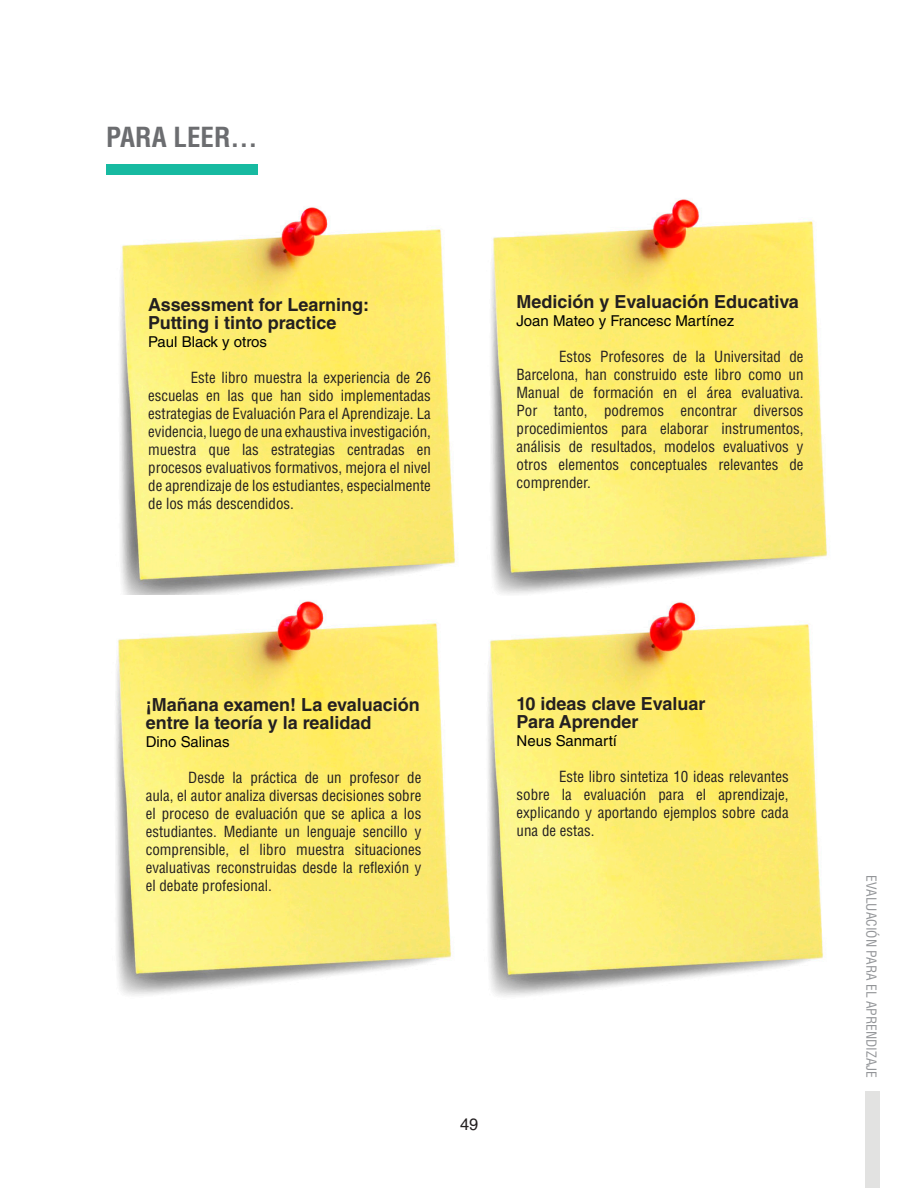
<style>
.page{position:relative;width:918px;height:1188px;background:#fff}
.page>*{position:absolute;margin:0;border:0;box-sizing:border-box;transform-origin:0 0}
.t1{font:700 condensed 27px "Helvetica LT Std";color:#6c6d70}
.t2{font:700 18px/18px "Helvetica LT Std";color:#231f20}
.t3{font:16.5px "Helvetica LT Std";color:#231f20}
.t4{font:condensed 15px/18px "Helvetica LT Std";color:#231f20;text-align:justify}
.t5{font:15px "Helvetica LT Std";color:#000}
.t6{font:condensed 13.5px "Helvetica LT Std";color:#939598}
</style>
<div class="page">
<div style="left:865px;top:1091px;width:15px;height:97px;background:#e2e2e1"></div>
<div style="left:106px;top:164px;width:152px;height:10px;background:#17baa1"></div>
<img style="left:120px;top:207px;width:335px;height:388px">
<img style="left:491px;top:199px;width:336px;height:395px">
<img style="left:116px;top:601px;width:335px;height:394px">
<img style="left:488px;top:602px;width:335px;height:394px">
<h1 class="t1" style="left:106px;top:120px;width:153px">PARA LEER...</h1>
<p class="t2" style="left:148px;top:296px;width:223px">Assessment for Learning:<br>Putting i tinto practice</p>
<p class="t5" style="left:148px;top:333px;width:120px">Paul Black y otros</p>
<p class="t4" style="left:148px;top:369px;width:284px;text-indent:43px">Este libro muestra la experiencia de 26 escuelas en las que han sido implementadas estrategias de Evaluación Para el Aprendizaje. La evidencia, luego de una exhaustiva investigación, muestra que las estrategias centradas en procesos evaluativos formativos, mejora el nivel de aprendizaje de los estudiantes, especialmente de los más descendidos.</p>
<p class="t2" style="left:517px;top:292px;width:284px">Medición y Evaluación Educativa</p>
<p class="t5" style="left:517px;top:312px;width:219px">Joan Mateo y Francesc Martínez</p>
<p class="t4" style="left:517px;top:347px;width:289px;text-indent:43px">Estos Profesores de la Universitad de Barcelona, han construido este libro como un Manual de formación en el área evaluativa.<br>Por tanto, podremos encontrar diversos procedimientos para elaborar instrumentos, análisis de resultados, modelos evaluativos y otros elementos conceptuales relevantes de comprender.</p>
<p class="t2" style="left:146px;top:695px;width:276px">¡Mañana examen! La evaluación entre la teoría y la realidad</p>
<p class="t5" style="left:146px;top:733px;width:85px">Dino Salinas</p>
<p class="t4" style="left:146px;top:768px;width:277px;text-indent:43px">Desde la práctica de un profesor de aula, el autor analiza diversas decisiones sobre el proceso de evaluación que se aplica a los estudiantes. Mediante un lenguaje sencillo y comprensible, el libro muestra situaciones evaluativas reconstruidas desde la reflexión y el debate profesional.</p>
<p class="t2" style="left:517px;top:695px;width:190px">10 ideas clave Evaluar<br>Para Aprender</p>
<p class="t5" style="left:517px;top:732px;width:102px">Neus Sanmartí</p>
<p class="t4" style="left:517px;top:768px;width:274px;text-indent:43px">Este libro sintetiza 10 ideas relevantes sobre la evaluación para el aprendizaje, explicando y aportando ejemplos sobre cada una de estas.</p>
<p class="t3" style="left:460px;top:1115px;width:20px">49</p>
<p class="t6" style="left:880px;top:875px;width:204px;rotate:90deg">EVALUACIÓN PARA EL APRENDIZAJE</p>
</div>
